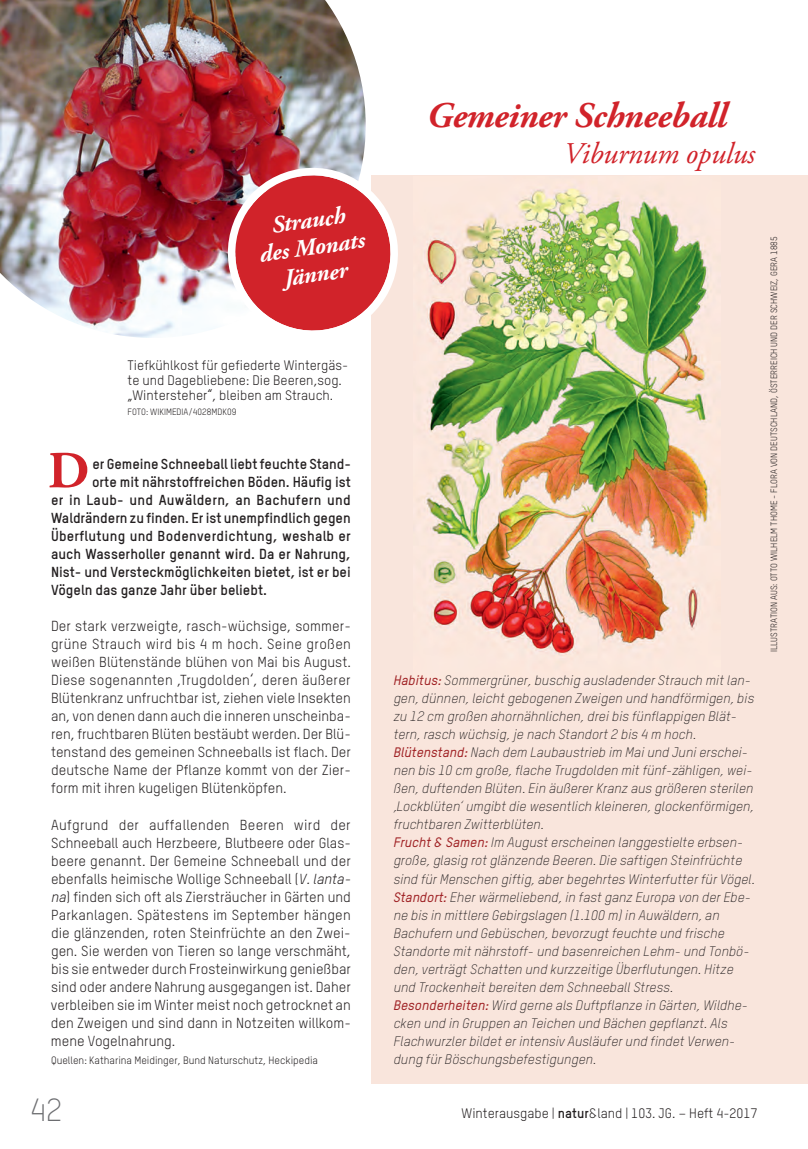
<style>
.page{position:relative;width:808px;height:1149px;background:#fff}
.page>*{position:absolute;margin:0;border:0;box-sizing:border-box;transform-origin:0 0}
.t1{font:700 52.05px "Adobe Garamond Pro";color:#d1232a}
.t2{font:italic 700 36px "Adobe Garamond Pro";letter-spacing:-.01em;color:#d1232a}
.t3{font:300 31.5px "TSTAR";color:#6c6d70}
.t4{font:italic 30px "Adobe Garamond Pro";letter-spacing:-.01em;color:#d1232a}
.t5{font:italic 700 24px/27px "Adobe Garamond Pro";color:#fff;text-align:center}
.t6{font:14.25px/18px "TSTARPRO";color:#231f20;text-align:justify}
.t7{font:700 14.25px "TSTARPRO";color:#231f20}
.t8{font:700 14.25px "TSTARPRO";letter-spacing:.02em;color:#231f20}
.t9{font:italic 300 13.5px/18px "TSTARPRO";color:#231f20}
.t10{font:13.5px/15px "TSTARPRO";color:#231f20}
.t11{font:13.5px "TSTAR";color:#231f20}
.t12{font:10.5px "TSTARPRO";color:#231f20}
.t13{font:9px "TSTARPRO";color:#231f20}
.s1{font-style:italic}
.s2{font-weight:500;color:#9f2124}
.s3{font-weight:700}
</style>
<div class="page">
<div style="left:371px;top:175px;width:436px;height:908px;background:#f9e5dc"></div>
<img style="left:426px;top:188px;width:284px;height:466px">
<img style="left:0;top:0;width:366px;height:338px">
<svg style="left:222px;top:162px;width:176px;height:176px"></svg>
<h2 class="t2" style="left:426px;top:101px;width:302px">Gemeiner Schneeball</h2>
<h3 class="t4" style="left:563px;top:142px;width:193px">Viburnum opulus</h3>
<h3 class="t5" style="left:254px;top:216px;width:108px;rotate:-8deg">Strauch des Monats<br>Jänner</h3>
<p class="t10" style="left:128px;top:358px;width:222px">Tiefkühlkost für gefiederte Wintergäs&shy;te und Dagebliebene: Die Beeren,sog. „Wintersteher“, bleiben am Strauch.</p>
<p class="t13" style="left:128px;top:408px;width:110px">FOTO: WIKIMEDIA/4028MDK09</p>
<h1 class="t1" style="left:48px;top:450px;width:43px">D</h1>
<p class="t7" style="left:92px;top:459px;width:260px">er Gemeine Schneeball liebt feuchte Stand-</p>
<p class="t7" style="left:92px;top:477px;width:260px">orte mit nährstoffreichen Böden. Häufig ist</p>
<p class="t8" style="left:51px;top:495px;width:301px">er in Laub- und Auwäldern, an Bachufern und</p>
<p class="t7" style="left:51px;top:513px;width:301px">Waldrändern zu finden. Er ist unempfindlich gegen</p>
<p class="t8" style="left:51px;top:531px;width:301px">Überflutung und Bodenverdichtung, weshalb er</p>
<p class="t7" style="left:51px;top:549px;width:301px">auch Wasserholler genannt wird. Da er Nahrung,</p>
<p class="t7" style="left:51px;top:567px;width:301px">Nist- und Versteckmöglichkeiten bietet, ist er bei</p>
<p class="t7" style="left:51px;top:585px;width:217px">Vögeln das ganze Jahr über beliebt.</p>
<p class="t6" style="left:51px;top:618px;width:301px">Der stark verzweigte, rasch-wüchsige, sommer&shy;grüne Strauch wird bis 4 m hoch. Seine großen weißen Blütenstände blühen von Mai bis August.<br>Diese sogenannten ‚Trugdolden‘, deren äußerer Blütenkranz unfruchtbar ist, ziehen viele Insekten an, von denen dann auch die inneren unscheinba&shy;ren, fruchtbaren Blüten bestäubt werden. Der Blü&shy;tenstand des gemeinen Schneeballs ist flach. Der deutsche Name der Pflanze kommt von der Zier&shy;form mit ihren kugeligen Blütenköpfen.</p>
<p class="t6" style="left:51px;top:816px;width:301px">Aufgrund der auffallenden Beeren wird der Schneeball auch Herzbeere, Blutbeere oder Glas&shy;beere genannt. Der Gemeine Schneeball und der ebenfalls heimische Wollige Schneeball (<span class="s1">V. lanta&shy;na</span>) finden sich oft als Ziersträucher in Gärten und Parkanlagen. Spätestens im September hängen die glänzenden, roten Steinfrüchte an den Zwei&shy;gen. Sie werden von Tieren so lange verschmäht, bis sie entweder durch Frosteinwirkung genießbar sind oder andere Nahrung ausgegangen ist. Daher verbleiben sie im Winter meist noch getrocknet an den Zweigen und sind dann in Notzeiten willkom&shy;mene Vogelnahrung.</p>
<p class="t12" style="left:51px;top:1055px;width:269px">Quellen: Katharina Meidinger, Bund Naturschutz, Heckipedia</p>
<p class="t9" style="left:393px;top:673px;width:363px"><span class="s2">Habitus:</span> Sommergrüner, buschig ausladender Strauch mit lan&shy;gen, dünnen, leicht gebogenen Zweigen und handförmigen, bis zu 12 cm großen ahornähnlichen, drei bis fünflappigen Blät&shy;tern, rasch wüchsig, je nach Standort 2 bis 4 m hoch.<br><span class="s2">Blütenstand:</span> Nach dem Laubaustrieb im Mai und Juni erschei&shy;nen bis 10 cm große, flache Trugdolden mit fünf-zähligen, wei&shy;ßen, duftenden Blüten. Ein äußerer Kranz aus größeren sterilen ‚Lockblüten‘ umgibt die wesentlich kleineren, glockenförmigen, fruchtbaren Zwitterblüten.<br><span class="s2">Frucht &amp; Samen:</span> Im August erscheinen langgestielte erbsen&shy;große, glasig rot glänzende Beeren. Die saftigen Steinfrüchte sind für Menschen giftig, aber begehrtes Winterfutter für Vögel.<br><span class="s2">Standort:</span> Eher wärmeliebend, in fast ganz Europa von der Ebe&shy;ne bis in mittlere Gebirgslagen (1.100 m) in Auwäldern, an Bachufern und Gebüschen, bevorzugt feuchte und frische Standorte mit nährstoff- und basenreichen Lehm- und Tonbö&shy;den, verträgt Schatten und kurzzeitige Überflutungen. Hitze und Trockenheit bereiten dem Schneeball Stress.<br><span class="s2">Besonderheiten:</span> Wird gerne als Duftpflanze in Gärten, Wildhe&shy;cken und in Gruppen an Teichen und Bächen gepflanzt. Als Flachwurzler bildet er intensiv Ausläufer und findet Verwen&shy;dung für Böschungsbefestigungen.</p>
<p class="t13" style="left:771px;top:652px;width:417px;rotate:-90deg">ILLUSTRATION AUS: OTTO WILHELM THOME - FLORA VON DEUTSCHLAND, ÖSTERREICH UND DER SCHWEIZ, GERA 1885</p>
<h3 class="t3" style="left:30px;top:1097px;width:34px">42</h3>
<p class="t11" style="left:462px;top:1108px;width:297px">Winterausgabe | <span class="s3">natur</span>&amp;land | 103. JG. – Heft 4-2017</p>
</div>
